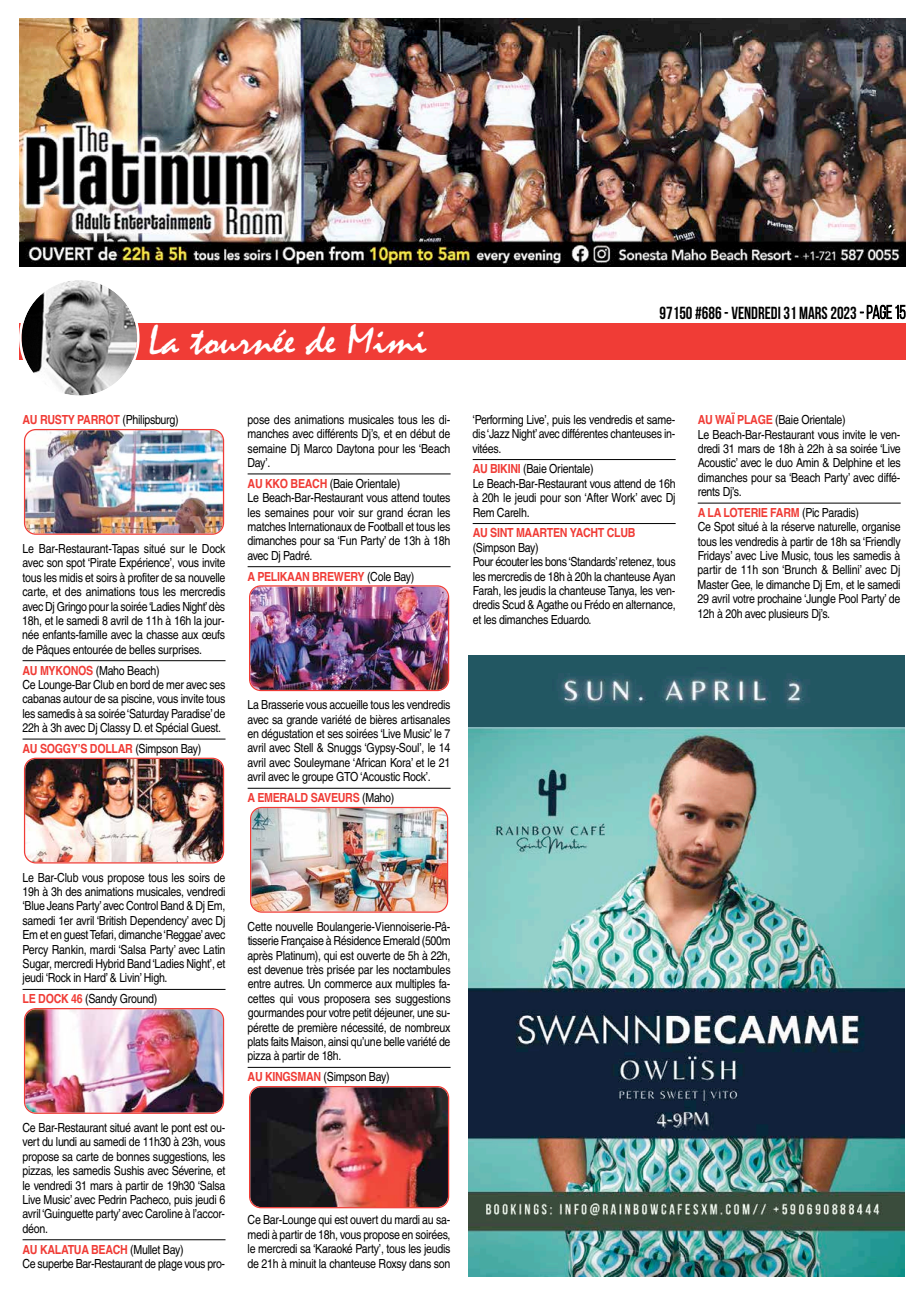
<style>
.page{position:relative;width:922px;height:1294px;background:#fff}
.page>*{position:absolute;margin:0;border:0;box-sizing:border-box;transform-origin:0 0}
.t1{font:42.25px "Mistral";color:#fff;scale:1.07 1}
.t2{font:700 17.5px "Bebas Neue";color:#000;scale:.95 1}
.t3{font:12.5px/14.4px "Helvetica";letter-spacing:-.025em;color:#000;text-align:justify;scale:.85 1}
.t4{font:700 12.5px "Helvetica";letter-spacing:-.025em;color:#f03c36;scale:.85 1}
.s1{font-weight:400}
.s2{font-weight:400;font-size:18.75px}
.s3{font-weight:400;color:#000}
.s4{font-weight:700;color:#f03c36}
</style>
<div class="page">
<img style="left:19px;top:18px;width:885px;height:248px">
<div style="left:19px;top:323px;width:886px;height:37px;background:#f03c36"></div>
<svg style="left:19px;top:280px;width:120px;height:116px"></svg>
<svg style="left:859px;top:305px;width:46px;height:14px"></svg>
<hr style="left:23px;top:660px;width:202px;height:1px;background:#000">
<hr style="left:23px;top:738px;width:202px;height:1px;background:#000">
<hr style="left:23px;top:989px;width:202px;height:1px;background:#000">
<hr style="left:23px;top:1239px;width:202px;height:1px;background:#000">
<hr style="left:247px;top:473px;width:203px;height:1px;background:#000">
<hr style="left:247px;top:566px;width:203px;height:1px;background:#000">
<hr style="left:247px;top:788px;width:203px;height:1px;background:#000">
<hr style="left:247px;top:1067px;width:203px;height:1px;background:#000">
<hr style="left:472px;top:459px;width:203px;height:1px;background:#000">
<hr style="left:472px;top:523px;width:203px;height:1px;background:#000">
<hr style="left:697px;top:503px;width:203px;height:1px;background:#000">
<img style="left:249px;top:585px;width:200px;height:106px">
<img style="left:24px;top:1008px;width:200px;height:105px">
<img style="left:24px;top:757px;width:200px;height:106px">
<img style="left:24px;top:429px;width:200px;height:106px">
<img style="left:250px;top:806px;width:198px;height:106px">
<img style="left:249px;top:1086px;width:200px;height:122px">
<img style="left:468px;top:656px;width:436px;height:620px">
<h1 class="t1" style="left:148px;top:317px;width:262px">La tournée de Mimi</h1>
<h2 class="t2" style="left:659px;top:303px;width:260px">97150 #686 - VENDREDI 31 MARS 2023 <span class="s1">-</span><span class="s2">page15</span></h2>
<p class="t4" style="left:23px;top:409px;width:185px">AU RUSTY PARROT <span class="s3">(Philipsburg)</span></p>
<p class="t3" style="left:22px;top:541px;width:240px">Le Bar-Restaurant-Tapas situé sur le Dock avec son spot ‘Pirate Expérience’, vous invite tous les midis et soirs à profiter de sa nouvelle carte, et des animations tous les mercredis avec Dj Gringo pour la soirée‘Ladies Night’dès 18h, et le samedi 8 avril de 11h à 16h la jour&shy;née enfants-famille avec la chasse aux œufs de Pâques entourée de belles surprises.</p>
<p class="t3" style="left:22px;top:663px;width:240px;text-align:left"><span class="s4">AU MYKONOS</span> (Maho Beach)<br>Ce Lounge-Bar Club en bord de mer avec ses cabanas autour de sa piscine, vous invite tous les samedis à sa soirée‘Saturday Paradise’de 22h à 3h avec Dj Classy D. et Spécial Guest.</p>
<p class="t4" style="left:23px;top:738px;width:212px">AU SOGGY’S DOLLAR <span class="s3">(Simpson Bay)</span></p>
<p class="t3" style="left:247px;top:412px;width:240px">pose des animations musicales tous les di&shy;manches avec différents Dj’s, et en début de semaine Dj Marco Daytona pour les ‘Beach Day’.</p>
<p class="t3" style="left:247px;top:476px;width:240px;text-align:left"><span class="s4">AU KKO BEACH</span> (Baie Orientale)<br>Le Beach-Bar-Restaurant vous attend toutes les semaines pour voir sur grand écran les matches Internationaux de Football et tous les dimanches pour sa ‘Fun Party’ de 13h à 18h avec Dj Padré.</p>
<p class="t4" style="left:247px;top:566px;width:198px">A PELIKAAN BREWERY <span class="s3">(Cole Bay)</span></p>
<p class="t3" style="left:247px;top:697px;width:240px">La Brasserie vous accueille tous les vendredis avec sa grande variété de bières artisanales en dégustation et ses soirées ‘Live Music’ le 7 avril avec Stell &amp; Snuggs ‘Gypsy-Soul’, le 14 avril avec Souleymane ‘African Kora’ et le 21 avril avec le groupe GTO ‘Acoustic Rock’.</p>
<p class="t4" style="left:247px;top:787px;width:174px">A EMERALD SAVEURS <span class="s3">(Maho)</span></p>
<p class="t3" style="left:472px;top:412px;width:240px">‘Performing Live’, puis les vendredis et same&shy;dis‘Jazz Night’avec différentes chanteuses in&shy;vitées.</p>
<p class="t3" style="left:472px;top:462px;width:240px;text-align:left"><span class="s4">AU BIKINI</span> (Baie Orientale)<br>Le Beach-Bar-Restaurant vous attend de 16h à 20h le jeudi pour son ‘After Work’ avec Dj<br>Rem Carelh.</p>
<p class="t4" style="left:472px;top:523px;width:193px">AU SINT MAARTEN YACHT CLUB</p>
<p class="t3" style="left:472px;top:540px;width:240px;text-align:left">(Simpson Bay)<br>Pour écouter les bons‘Standards’retenez, tous les mercredis de 18h à 20h la chanteuse Ayan Farah, les jeudis la chanteuse Tanya, les ven&shy;dredis Scud &amp; Agathe ou Frédo en alternance, et les dimanches Eduardo.</p>
<p class="t3" style="left:697px;top:412px;width:240px;text-align:left"><span class="s4">AU WAÏ PLAGE</span> (Baie Orientale)<br>Le Beach-Bar-Restaurant vous invite le ven&shy;dredi 31 mars de 18h à 22h à sa soirée ‘Live Acoustic’ avec le duo Amin &amp; Delphine et les dimanches pour sa ‘Beach Party’ avec diffé&shy;rents Dj’s.</p>
<p class="t3" style="left:697px;top:505px;width:240px;text-align:left"><span class="s4">A LA LOTERIE FARM</span> (Pic Paradis)<br>Ce Spot situé à la réserve naturelle, organise tous les vendredis à partir de 18h sa ‘Friendly Fridays’ avec Live Music, tous les samedis à partir de 11h son ‘Brunch &amp; Bellini’ avec Dj Master Gee, le dimanche Dj Em, et le samedi 29 avril votre prochaine ‘Jungle Pool Party’ de 12h à 20h avec plusieurs Dj’s.</p>
<p class="t3" style="left:22px;top:870px;width:240px">Le Bar-Club vous propose tous les soirs de 19h à 3h des animations musicales, vendredi ‘Blue Jeans Party’avec Control Band &amp; Dj Em, samedi 1er avril ‘British Dependency’ avec Dj Em et en guest Tefari, dimanche‘Reggae’avec Percy Rankin, mardi ‘Salsa Party’ avec Latin Sugar, mercredi Hybrid Band‘Ladies Night’, et jeudi ‘Rock in Hard’ &amp; Livin’ High.</p>
<p class="t3" style="left:23px;top:991px;width:160px"><span class="s4">LE DOCK 46</span> (Sandy Ground)</p>
<p class="t3" style="left:22px;top:1120px;width:240px">Ce Bar-Restaurant situé avant le pont est ou&shy;vert du lundi au samedi de 11h30 à 23h, vous propose sa carte de bonnes suggestions, les pizzas, les samedis Sushis avec Séverine, et le vendredi 31 mars à partir de 19h30 ‘Salsa Live Music’ avec Pedrin Pacheco, puis jeudi 6 avril ‘Guinguette party’avec Caroline à l’accor&shy;déon.</p>
<p class="t3" style="left:23px;top:1241px;width:240px"><span class="s4">AU KALATUA BEACH</span> (Mullet Bay)<br>Ce superbe Bar-Restaurant de plage vous pro-</p>
<p class="t3" style="left:247px;top:919px;width:240px">Cette nouvelle Boulangerie-Viennoiserie-Pâ&shy;tisserie Française à Résidence Emerald (500m après Platinum), qui est ouverte de 5h à 22h, est devenue très prisée par les noctambules entre autres. Un commerce aux multiples fa&shy;cettes qui vous proposera ses suggestions gourmandes pour votre petit déjeuner, une su&shy;pérette de première nécessité, de nombreux plats faits Maison, ainsi qu’une belle variété de pizza à partir de 18h.</p>
<p class="t3" style="left:247px;top:1069px;width:169px"><span class="s4">AU KINGSMAN</span> (Simpson Bay)</p>
<p class="t3" style="left:247px;top:1212px;width:240px">Ce Bar-Lounge qui est ouvert du mardi au sa&shy;medi à partir de 18h, vous propose en soirées, le mercredi sa ‘Karaoké Party’, tous les jeudis de 21h à minuit la chanteuse Roxsy dans son</p>
</div>
